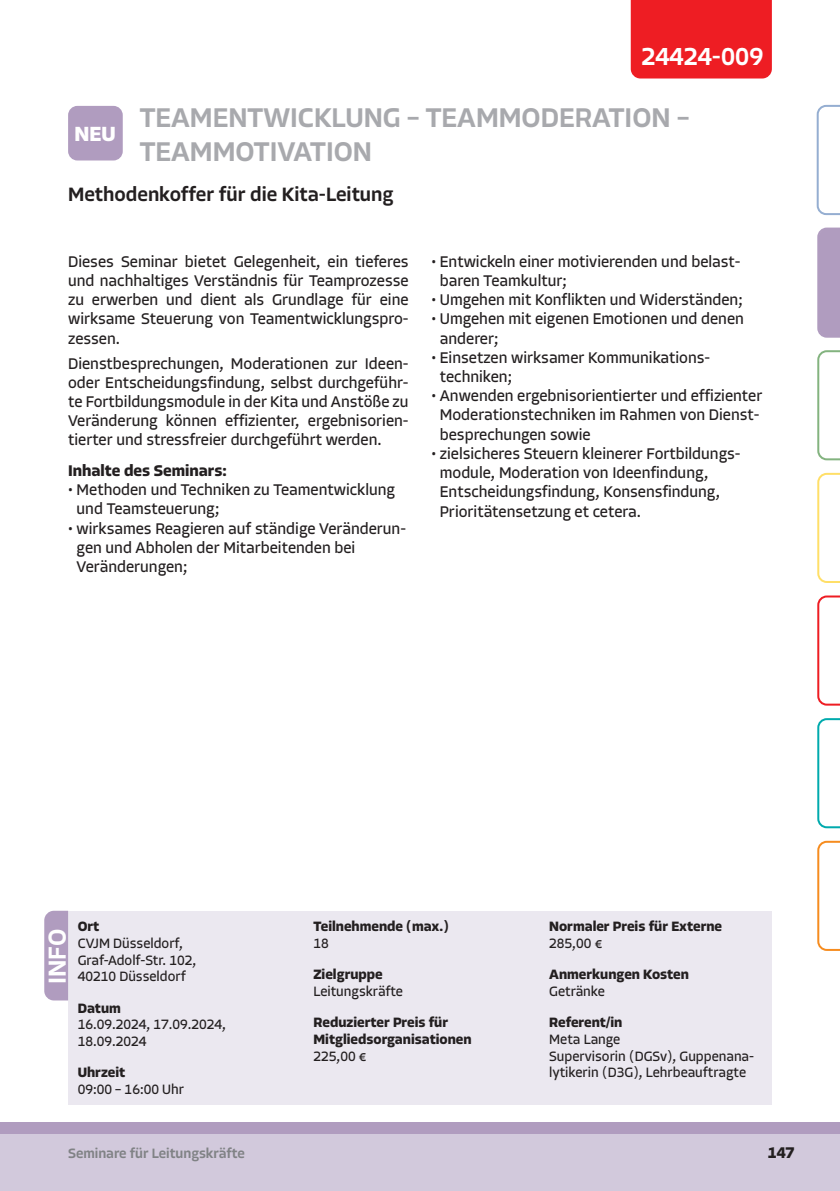
<style>
.page{position:relative;width:840px;height:1191px;background:#fff}
.page>*{position:absolute;margin:0;border:0;box-sizing:border-box;transform-origin:0 0}
.t1{font:500 28px/33.6px "Allotrope";color:#a8a9ad}
.t2{font:500 25.4px "Allotrope";color:#fff}
.t3{font:700 21.2px "Allotrope";color:#fff}
.t4{font:500 20px "Allotrope";color:#231f20}
.t5{font:16px/19.2px "Allotrope";color:#231f20}
.t6{font:700 16px "Allotrope";color:#231f20}
.t7{font:14px/16.8px "Allotrope";color:#231f20}
.t8{font:700 14px/16.8px "Allotrope";color:#231f20}
.t9{font:500 14px "Allotrope";color:#808285}
</style>
<div class="page">
<div style="left:0;top:1131px;width:839px;height:60px;background:#d2c9dc"></div>
<div style="left:0;top:1123px;width:839px;height:11px;background:#b09cbf"></div>
<div style="left:630px;top:0;width:141px;height:78px;background:#ee1d23"></div>
<svg style="left:817px;top:227px;width:22px;height:111px;background:#b29fc1"></svg>
<svg style="left:817px;top:473px;width:22px;height:110px"></svg>
<svg style="left:817px;top:718px;width:22px;height:110px"></svg>
<svg style="left:816px;top:105px;width:23px;height:110px"></svg>
<svg style="left:817px;top:595px;width:22px;height:110px"></svg>
<svg style="left:817px;top:840px;width:22px;height:111px"></svg>
<svg style="left:817px;top:350px;width:22px;height:110px"></svg>
<div style="left:68px;top:910px;width:703px;height:194px;background:#ebe8f0"></div>
<div style="left:44px;top:910px;width:24px;height:90px;background:#b09cbf"></div>
<div style="left:68px;top:106px;width:55px;height:54px;background:#b09cbf;border-radius:9px"></div>
<h2 class="t2" style="left:641px;top:40px;width:123px">24424-009</h2>
<h1 class="t1" style="left:140px;top:101px;width:551px">TEAMENTWICKLUNG – TEAMMODERATION –<br>TEAMMOTIVATION</h1>
<p class="t4" style="left:68px;top:180px;width:327px">Methodenkoffer für die Kita-Leitung</p>
<h3 class="t3" style="left:74px;top:120px;width:43px">NEU</h3>
<p class="t5" style="left:68px;top:252px;width:342px;text-align:justify">Dieses Seminar bietet Gelegenheit, ein tieferes und nachhaltiges Verständnis für Teamprozesse zu erwerben und dient als Grundlage für eine wirksame Steuerung von Teamentwicklungspro&shy;zessen.</p>
<p class="t5" style="left:68px;top:354px;width:342px;text-align:justify">Dienstbesprechungen, Moderationen zur Ideen&shy;oder Entscheidungsfindung, selbst durchgeführ&shy;te Fortbildungsmodule in der Kita und Anstöße zu Veränderung können effizienter, ergebnisorien&shy;tierter und stressfreier durchgeführt werden.</p>
<p class="t6" style="left:68px;top:460px;width:160px">Inhalte des Seminars:</p>
<p class="t5" style="left:77px;top:480px;width:320px;text-indent:-8px">• Methoden und Techniken zu Teamentwicklung und Teamsteuerung;</p>
<p class="t5" style="left:77px;top:519px;width:331px;text-indent:-8px">• wirksames Reagieren auf ständige Veränderun&shy;gen und Abholen der Mitarbeitenden bei<br>Veränderungen;</p>
<p class="t5" style="left:439px;top:252px;width:300px;text-indent:-8px">• Entwickeln einer motivierenden und belast&shy;baren Teamkultur;</p>
<p class="t5" style="left:431px;top:290px;width:313px">• Umgehen mit Konflikten und Widerständen;</p>
<p class="t5" style="left:439px;top:310px;width:305px;text-indent:-8px">• Umgehen mit eigenen Emotionen und denen anderer;</p>
<p class="t5" style="left:439px;top:348px;width:270px;text-indent:-8px">• Einsetzen wirksamer Kommunikations&shy;techniken;</p>
<p class="t5" style="left:439px;top:386px;width:324px;text-indent:-8px">• Anwenden ergebnisorientierter und effizienter<br>Moderationstechniken im Rahmen von Dienst&shy;besprechungen sowie</p>
<p class="t5" style="left:439px;top:444px;width:301px;text-indent:-8px">• zielsicheres Steuern kleinerer Fortbildungs&shy;module, Moderation von Ideenfindung, Entscheidungsfindung, Konsensfindung, Prioritätensetzung et cetera.</p>
<h2 class="t2" style="left:40px;top:984px;width:57px;rotate:-90deg">INFO</h2>
<p class="t8" style="left:78px;top:918px;width:23px">Ort</p>
<p class="t7" style="left:78px;top:934px;width:120px">CVJM Düsseldorf,<br>Graf-Adolf-Str. 102,<br>40210 Düsseldorf</p>
<p class="t8" style="left:78px;top:999px;width:45px">Datum</p>
<p class="t7" style="left:78px;top:1016px;width:150px">16.09.2024, 17.09.2024,<br>18.09.2024</p>
<p class="t8" style="left:78px;top:1064px;width:49px">Uhrzeit</p>
<p class="t7" style="left:78px;top:1081px;width:108px">09:00 – 16:00 Uhr</p>
<p class="t9" style="left:68px;top:1144px;width:178px">Seminare für Leitungskräfte</p>
<p class="t8" style="left:313px;top:918px;width:137px">Teilnehmende (max.)</p>
<p class="t7" style="left:313px;top:934px;width:17px">18</p>
<p class="t8" style="left:313px;top:966px;width:71px">Zielgruppe</p>
<p class="t7" style="left:313px;top:982px;width:91px">Leitungskräfte</p>
<p class="t8" style="left:313px;top:1014px;width:160px">Reduzierter Preis für<br>Mitgliedsorganisationen</p>
<p class="t7" style="left:313px;top:1047px;width:55px">225,00 €</p>
<p class="t8" style="left:549px;top:918px;width:174px">Normaler Preis für Externe</p>
<p class="t7" style="left:549px;top:934px;width:55px">285,00 €</p>
<p class="t8" style="left:549px;top:966px;width:141px">Anmerkungen Kosten</p>
<p class="t7" style="left:549px;top:983px;width:57px">Getränke</p>
<p class="t8" style="left:549px;top:1014px;width:74px">Referent/in</p>
<p class="t7" style="left:549px;top:1031px;width:206px">Meta Lange<br>Supervisorin (DGSv), Guppenana&shy;lytikerin (D3G), Lehrbeauftragte</p>
<p class="t6" style="left:767px;top:1141px;width:28px">147</p>
</div>
